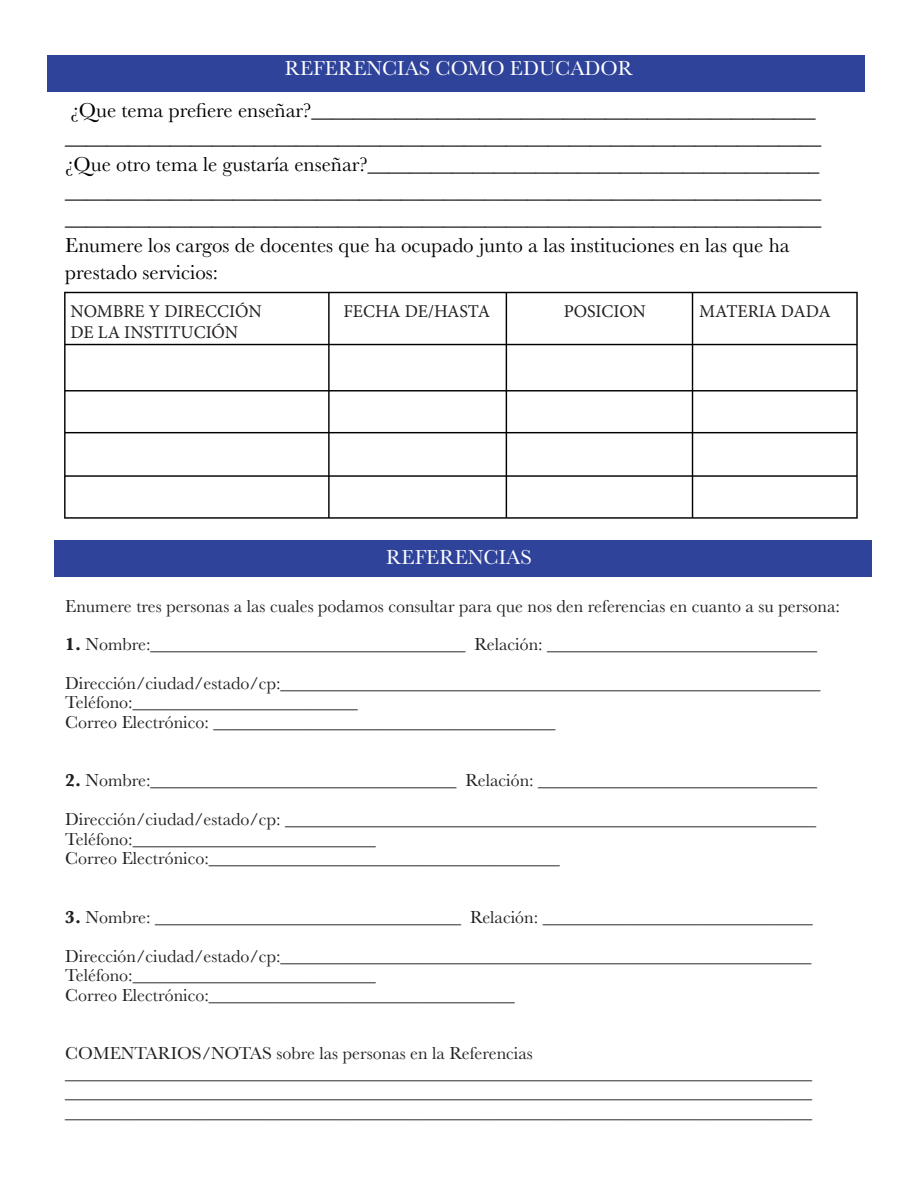
<style>
.page{position:relative;width:918px;height:1188px;background:#fff}
.page>*{position:absolute;margin:0;border:0;box-sizing:border-box;transform-origin:0 0}
.t1{font:21px "Baskerville";color:#000}
.t2{font:21px "Baskerville";color:#fff}
.t3{font:18px/19.5px "Baskerville";color:#231f20}
.t4{font:18px "Minion Pro";color:#231f20}
.s1{font-weight:700}
</style>
<div class="page">
<div style="left:54px;top:540px;width:818px;height:37px;background:#2f439b"></div>
<div style="left:47px;top:55px;width:818px;height:37px;background:#2f439b"></div>
<img style="left:64px;top:291px;width:794px;height:228px">
<p class="t2" style="left:285px;top:55px;width:350px">REFERENCIAS COMO EDUCADOR</p>
<p class="t1" style="left:70px;top:97px;width:747px">¿Que tema prefiere enseñar?________________________________________________</p>
<p class="t1" style="left:65px;top:124px;width:757px">________________________________________________________________________</p>
<p class="t1" style="left:65px;top:151px;width:756px">¿Que otro tema le gustaría enseñar?___________________________________________</p>
<p class="t1" style="left:65px;top:178px;width:757px">________________________________________________________________________</p>
<p class="t1" style="left:65px;top:205px;width:757px">________________________________________________________________________</p>
<p class="t1" style="left:65px;top:232px;width:726px">Enumere los cargos de docentes que ha ocupado junto a las instituciones en las que ha</p>
<p class="t1" style="left:65px;top:259px;width:154px">prestado servicios:</p>
<p class="t4" style="left:70px;top:299px;width:193px">NOMBRE Y DIRECCIÓN</p>
<p class="t4" style="left:343px;top:299px;width:148px">FECHA DE/HASTA</p>
<p class="t4" style="left:564px;top:299px;width:84px">POSICION</p>
<p class="t4" style="left:699px;top:299px;width:133px">MATERIA DADA</p>
<p class="t4" style="left:70px;top:320px;width:169px">DE LA INSTITUCIÓN</p>
<p class="t2" style="left:386px;top:544px;width:147px">REFERENCIAS</p>
<p class="t3" style="left:65px;top:597px;width:776px">Enumere tres personas a las cuales podamos consultar para que nos den referencias en cuanto a su persona:</p>
<p class="t3" style="left:65px;top:635px;width:754px"><span class="s1">1.</span> Nombre:___________________________________ Relación: ______________________________</p>
<p class="t3" style="left:65px;top:674px;width:757px">Dirección/ciudad/estado/cp:____________________________________________________________<br>Teléfono:_________________________</p>
<p class="t3" style="left:65px;top:713px;width:492px">Correo Electrónico: ______________________________________</p>
<p class="t3" style="left:65px;top:771px;width:754px"><span class="s1">2.</span> Nombre:__________________________________ Relación: _______________________________</p>
<p class="t3" style="left:65px;top:810px;width:752px">Dirección/ciudad/estado/cp: ___________________________________________________________</p>
<p class="t3" style="left:65px;top:830px;width:312px">Teléfono:___________________________</p>
<p class="t3" style="left:65px;top:849px;width:496px">Correo Electrónico:_______________________________________</p>
<p class="t3" style="left:65px;top:908px;width:749px"><span class="s1">3.</span> Nombre: __________________________________ Relación: ______________________________</p>
<p class="t3" style="left:65px;top:947px;width:748px">Dirección/ciudad/estado/cp:___________________________________________________________</p>
<p class="t3" style="left:65px;top:966px;width:312px">Teléfono:___________________________</p>
<p class="t3" style="left:65px;top:986px;width:451px">Correo Electrónico:__________________________________</p>
<p class="t3" style="left:65px;top:1044px;width:469px">COMENTARIOS/NOTAS sobre las personas en la Referencias</p>
<p class="t3" style="left:65px;top:1064px;width:748px">___________________________________________________________________________________</p>
<p class="t3" style="left:65px;top:1083px;width:748px">___________________________________________________________________________________</p>
<p class="t3" style="left:65px;top:1103px;width:748px">___________________________________________________________________________________</p>
</div>
